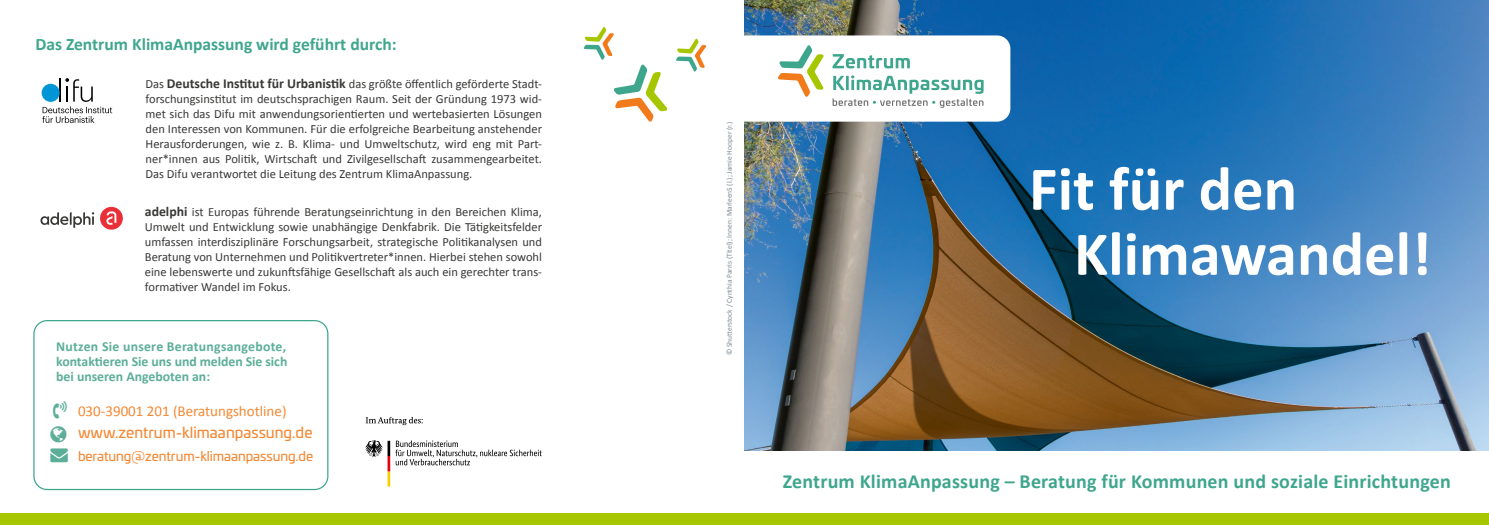
<style>
.page{position:relative;width:1489px;height:525px;background:#fff}
.page>*{position:absolute;margin:0;border:0;box-sizing:border-box;transform-origin:0 0}
.t1{font:700 62.5px/65px "Calibri";color:#fff}
.t2{font:700 20px "Calibri";letter-spacing:.01em;color:#3fa68e}
.t3{font:700 17.5px "Calibri";color:#3fa68e}
.t4{font:15px "Calibri";color:#f38834}
.t5{font:15px "Univia Pro";color:#f38834}
.t6{font:700 13.75px/15px "Calibri";letter-spacing:-.005em;color:#5cae98;text-align:justify}
.t7{font:13.12px "Univia Pro";letter-spacing:-.005em;color:#f38834}
.t8{font:12.5px/15px "Calibri";color:#383937;text-align:justify}
.t9{font:7.5px "Calibri";color:#7b8c93}
.s1{font-weight:700;font-size:13.75px}
.s2{color:#5cae98}
</style>
<div class="page">
<img style="left:744px;top:0;width:744px;height:450px">
<div style="left:715px;top:35px;width:295px;height:87px;background:#fff;border-radius:13px"></div>
<svg style="left:832px;top:54px;width:77px;height:14px"></svg>
<svg style="left:832px;top:75px;width:151px;height:33px"></svg>
<svg style="left:778px;top:45px;width:45px;height:52px"></svg>
<div style="left:0;top:513px;width:1488px;height:11px;background:#a6c700"></div>
<svg style="left:676px;top:39px;width:30px;height:33px"></svg>
<svg style="left:583px;top:27px;width:84px;height:95px"></svg>
<svg style="left:40px;top:212px;width:54px;height:16px"></svg>
<svg style="left:100px;top:207px;width:23px;height:22px"></svg>
<svg style="left:42px;top:78px;width:70px;height:45px"></svg>
<svg style="left:366px;top:416px;width:56px;height:9px"></svg>
<svg style="left:365px;top:440px;width:176px;height:46px"></svg>
<div style="left:33px;top:320px;width:295px;height:170px;border:1px solid #3fa68e;border-radius:13px"></div>
<h3 class="t3" style="left:35px;top:34px;width:363px">Das Zentrum KlimaAnpassung wird geführt durch:</h3>
<p class="t8" style="left:145px;top:76px;width:398px">Das <span class="s1">Deutsche Institut für Urbanistik</span> das größte öffentlich geförderte Stadt&shy;forschungsinstitut im deutschsprachigen Raum. Seit der Gründung 1973 wid&shy;met sich das Difu mit anwendungsorientierten und wertebasierten Lösungen den Interessen von Kommunen. Für die erfolgreiche Bearbeitung anstehender Herausforderungen, wie z. B. Klima- und Umweltschutz, wird eng mit Part&shy;ner*innen aus Politik, Wirtschaft und Zivilgesellschaft zusammengearbeitet.<br>Das Difu verantwortet die Leitung des Zentrum KlimaAnpassung.</p>
<p class="t8" style="left:145px;top:203px;width:399px"><span class="s1">adelphi</span> ist Europas führende Beratungseinrichtung in den Bereichen Klima, Umwelt und Entwicklung sowie unabhängige Denkfabrik. Die Tätigkeitsfelder umfassen interdisziplinäre Forschungsarbeit, strategische Politikanalysen und Beratung von Unternehmen und Politikvertreter*innen. Hierbei stehen sowohl eine lebenswerte und zukunftsfähige Gesellschaft als auch ein gerechter trans&shy;formativer Wandel im Fokus.</p>
<p class="t6" style="left:56px;top:338px;width:233px">Nutzen Sie unsere Beratungsangebote, kontaktieren Sie uns und melden Sie sich bei unseren Angeboten an:</p>
<p class="t4" style="left:78px;top:401px;width:210px">030-39001 201 (Beratungshotline)</p>
<p class="t5" style="left:78px;top:421px;width:236px">www.zentrum-klimaanpassung.de</p>
<p class="t7" style="left:50px;top:446px;width:264px"><span class="s2">→</span> beratung@zentrum-klimaanpassung.de</p>
<p class="t9" style="left:724px;top:355px;width:235px;rotate:-90deg">© Shutterstock / Cynthia Parris (Titel); Innen: MarleenS (l.); Jamie Hooper (r.)</p>
<h1 class="t1" style="left:1073px;top:153px;width:359px;text-indent:-45px">Fit für den<br>Klimawandel!</h1>
<h2 class="t2" style="left:782px;top:469px;width:669px">Zentrum KlimaAnpassung – Beratung für Kommunen und soziale Einrichtungen</h2>
</div>
